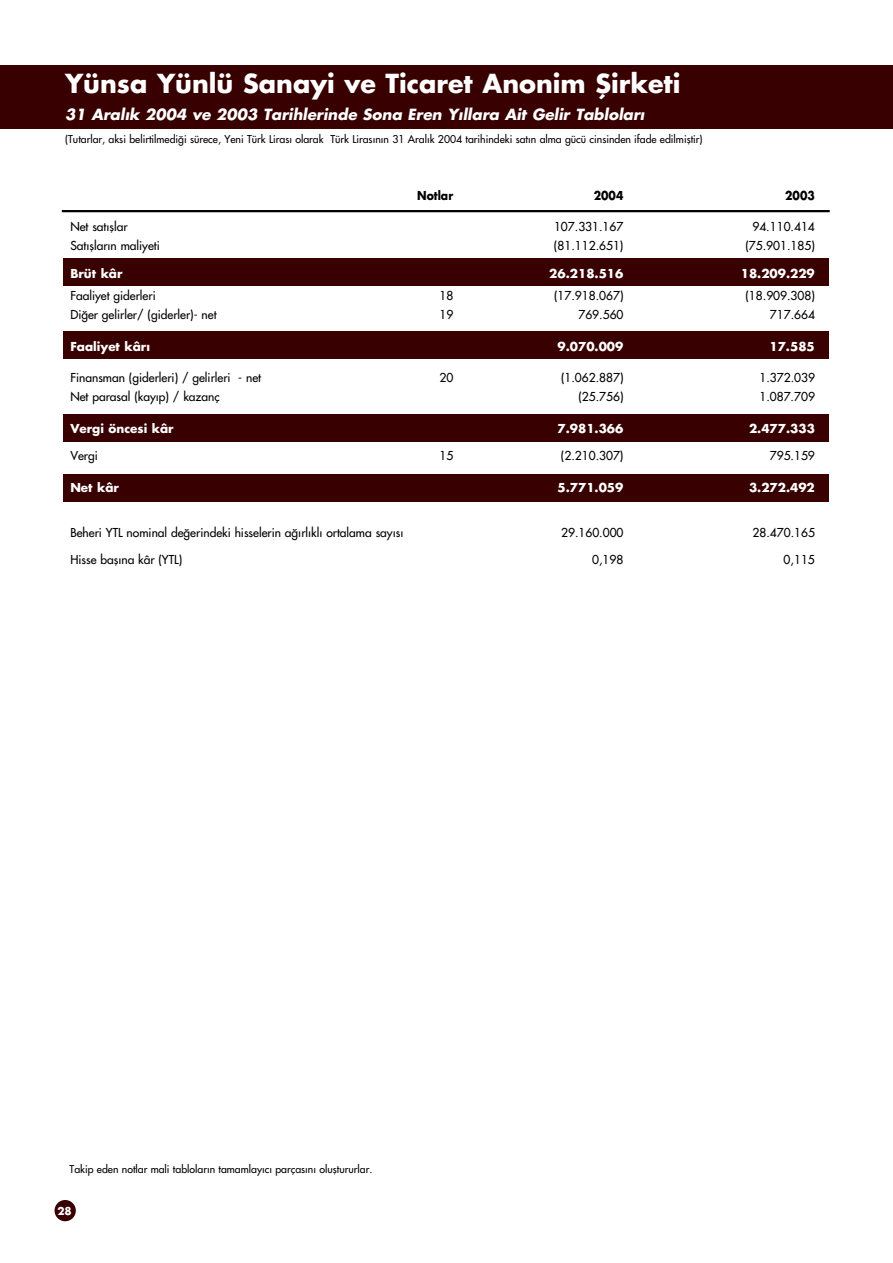
<style>
.page{position:relative;width:893px;height:1263px;background:#fff}
.page>*{position:absolute;margin:0;border:0;box-sizing:border-box;transform-origin:0 0}
.t1{font:25.5px "Futura T Bold";color:#fff}
.t2{font:italic 15px "Futura T Bold";color:#fff}
.t3{font:12px "Futura T";color:#000}
.t4{font:12px "Futura T Bold";color:#fff}
.t5{font:12px "Futura T Bold";color:#000;scale:.9 1}
.t6{font:10.5px "Futura T";color:#000}
.t7{font:10.5px "Futura T Bold";color:#fff}
</style>
<div class="page">
<div style="left:0;top:65px;width:892px;height:63px;background:#380000"></div>
<div style="left:64px;top:258px;width:765px;height:28px;background:#380000"></div>
<div style="left:64px;top:331px;width:765px;height:28px;background:#380000"></div>
<div style="left:64px;top:414px;width:765px;height:28px;background:#380000"></div>
<div style="left:64px;top:474px;width:765px;height:27px;background:#380000"></div>
<hr style="left:62px;top:210px;width:767px;height:2px;background:#000">
<div style="left:55px;top:1200px;width:21px;height:21px;background:#380000;border-radius:50%"></div>
<p class="t1" style="left:65px;top:72px;width:616px">Yünsa Yünlü Sanayi ve Ticaret Anonim fiirketi</p>
<p class="t2" style="left:65px;top:106px;width:581px">31 Aral›k 2004 ve 2003 Tarihlerinde Sona Eren Y›llara Ait Gelir Tablolar›</p>
<p class="t6" style="left:65px;top:134px;width:639px">(Tutarlar, aksi belirtilmedi¤i sürece, Yeni Türk Liras› olarak Türk Liras›n›n 31 Aral›k 2004 tarihindeki sat›n alma gücü cinsinden ifade edilmifltir)</p>
<p class="t5" style="left:417px;top:190px;width:42px">Notlar</p>
<p class="t5" style="left:593px;top:190px;width:34px">2004</p>
<p class="t5" style="left:785px;top:190px;width:34px">2003</p>
<p class="t3" style="left:70px;top:221px;width:59px">Net sat›fllar</p>
<p class="t3" style="left:554px;top:221px;width:71px">107.331.167</p>
<p class="t3" style="left:752px;top:221px;width:64px">94.110.414</p>
<p class="t3" style="left:70px;top:240px;width:91px">Sat›fllar›n maliyeti</p>
<p class="t3" style="left:554px;top:240px;width:71px">(81.112.651)</p>
<p class="t3" style="left:745px;top:240px;width:71px">(75.901.185)</p>
<p class="t4" style="left:70px;top:268px;width:54px">Brüt kâr</p>
<p class="t4" style="left:549px;top:268px;width:76px">26.218.516</p>
<p class="t4" style="left:740px;top:268px;width:76px">18.209.229</p>
<p class="t3" style="left:70px;top:290px;width:87px">Faaliyet giderleri</p>
<p class="t3" style="left:439px;top:290px;width:15px">18</p>
<p class="t3" style="left:554px;top:290px;width:71px">(17.918.067)</p>
<p class="t3" style="left:745px;top:290px;width:71px">(18.909.308)</p>
<p class="t3" style="left:70px;top:309px;width:148px">Di¤er gelirler/ (giderler)- net</p>
<p class="t3" style="left:439px;top:309px;width:15px">19</p>
<p class="t3" style="left:578px;top:309px;width:47px">769.560</p>
<p class="t3" style="left:769px;top:309px;width:47px">717.664</p>
<p class="t4" style="left:70px;top:341px;width:81px">Faaliyet kâr›</p>
<p class="t4" style="left:557px;top:341px;width:67px">9.070.009</p>
<p class="t4" style="left:769px;top:341px;width:47px">17.585</p>
<p class="t3" style="left:70px;top:372px;width:192px">Finansman (giderleri) / gelirleri - net</p>
<p class="t3" style="left:439px;top:372px;width:15px">20</p>
<p class="t3" style="left:561px;top:372px;width:64px">(1.062.887)</p>
<p class="t3" style="left:759px;top:372px;width:57px">1.372.039</p>
<p class="t3" style="left:70px;top:390px;width:151px">Net parasal (kay›p) / kazanç</p>
<p class="t3" style="left:578px;top:390px;width:47px">(25.756)</p>
<p class="t3" style="left:759px;top:390px;width:57px">1.087.709</p>
<p class="t4" style="left:70px;top:423px;width:105px">Vergi öncesi kâr</p>
<p class="t4" style="left:557px;top:423px;width:67px">7.981.366</p>
<p class="t4" style="left:749px;top:423px;width:67px">2.477.333</p>
<p class="t3" style="left:70px;top:449px;width:29px">Vergi</p>
<p class="t3" style="left:439px;top:449px;width:15px">15</p>
<p class="t3" style="left:561px;top:449px;width:64px">(2.210.307)</p>
<p class="t3" style="left:769px;top:449px;width:47px">795.159</p>
<p class="t4" style="left:70px;top:482px;width:50px">Net kâr</p>
<p class="t4" style="left:557px;top:482px;width:67px">5.771.059</p>
<p class="t4" style="left:749px;top:482px;width:67px">3.272.492</p>
<p class="t3" style="left:70px;top:527px;width:334px">Beheri YTL nominal de¤erindeki hisselerin a¤›rl›kl› ortalama say›s›</p>
<p class="t3" style="left:561px;top:527px;width:64px">29.160.000</p>
<p class="t3" style="left:752px;top:527px;width:64px">28.470.165</p>
<p class="t3" style="left:70px;top:554px;width:114px">Hisse bafl›na kâr (YTL)</p>
<p class="t3" style="left:592px;top:554px;width:33px">0,198</p>
<p class="t3" style="left:783px;top:554px;width:33px">0,115</p>
<p class="t6" style="left:70px;top:1164px;width:304px">Takip eden notlar mali tablolar›n tamamlay›c› parças›n› olufltururlar.</p>
<p class="t7" style="left:57px;top:1206px;width:16px">28</p>
</div>
